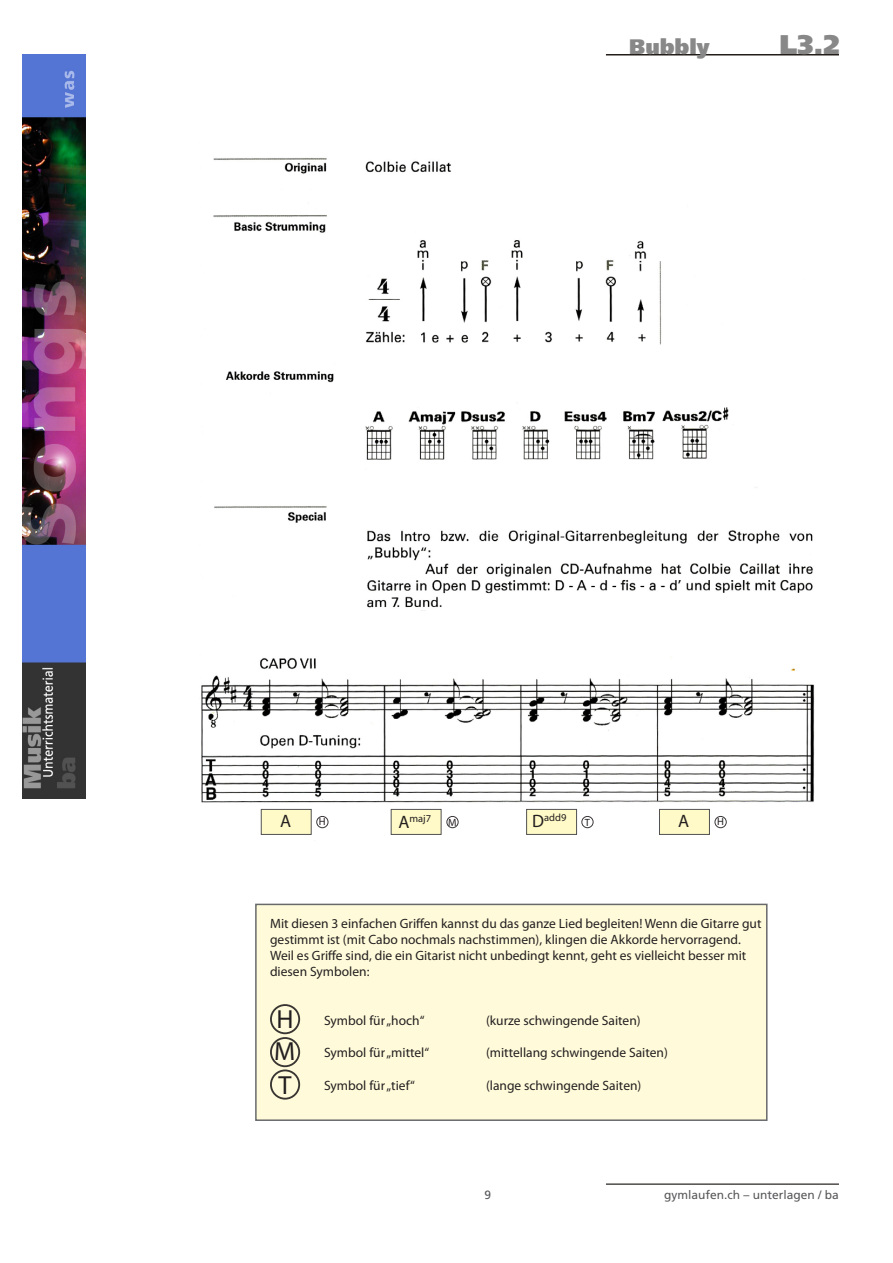
<style>
.page{position:relative;width:893px;height:1263px;background:#fff}
.page>*{position:absolute;margin:0;border:0;box-sizing:border-box;transform-origin:0 0}
.t1{font:900 27px "Frutiger";color:#888}
.t2{font:26.25px "Myriad Pro";color:#231f20}
.t3{font:900 21px "Frutiger";color:#888}
.t4{font:18px "Myriad Pro";color:#231f20}
.t5{font:13.5px/16.2px "Myriad Pro";color:#231f20}
.t6{font:12px "Frutiger";color:#57585a}
.t7{font:10.5px "Myriad Pro";color:#231f20}
.s1{font-size:18px}
</style>
<div class="page">
<img style="left:22px;top:54px;width:63px;height:745px">
<hr style="left:606px;top:54px;width:233px;height:1px;background:#241e1b">
<hr style="left:606px;top:1183px;width:233px;height:2px;background:#241e1b">
<img style="left:201px;top:158px;width:614px;height:677px">
<div style="left:261px;top:809px;width:51px;height:26px;background:#fffac1;border:1px solid #3e3e3f"></div>
<div style="left:659px;top:809px;width:51px;height:26px;background:#fffac1;border:1px solid #3e3e3f"></div>
<div style="left:391px;top:809px;width:50px;height:26px;background:#fffac1;border:1px solid #3e3e3f"></div>
<div style="left:526px;top:809px;width:51px;height:26px;background:#fffac1;border:1px solid #3e3e3f"></div>
<div style="left:316px;top:816px;width:12px;height:12px;border:1px solid #231f20;border-radius:50%"></div>
<div style="left:715px;top:816px;width:12px;height:12px;border:1px solid #231f20;border-radius:50%"></div>
<div style="left:446px;top:816px;width:12px;height:12px;border:1px solid #231f20;border-radius:50%"></div>
<div style="left:581px;top:816px;width:12px;height:12px;border:1px solid #231f20;border-radius:50%"></div>
<div style="left:201px;top:611px;width:681px;height:22px;background:#fff"></div>
<div style="left:205px;top:562px;width:217px;height:13px;background:#fff"></div>
<div style="left:255px;top:904px;width:512px;height:217px;background:#fffbd6;border:2px solid #57585a"></div>
<div style="left:270px;top:1069px;width:30px;height:30px;border:2px solid #231f20;border-radius:50%"></div>
<div style="left:270px;top:1004px;width:30px;height:30px;border:2px solid #231f20;border-radius:50%"></div>
<div style="left:270px;top:1037px;width:30px;height:30px;border:2px solid #231f20;border-radius:50%"></div>
<p class="t3" style="left:629px;top:34px;width:82px">Bubbly</p>
<p class="t1" style="left:780px;top:28px;width:61px">L3.2</p>
<p class="t7" style="left:409px;top:812px;width:23px">maj7</p>
<p class="t7" style="left:532px;top:811px;width:36px"><span class="s1">D</span>add9</p>
<p class="t4" style="left:280px;top:810px;width:13px">A</p>
<p class="t4" style="left:398px;top:811px;width:13px">A</p>
<p class="t4" style="left:678px;top:810px;width:13px">A</p>
<p class="t7" style="left:319px;top:815px;width:8px">H</p>
<p class="t7" style="left:448px;top:815px;width:10px">M</p>
<p class="t7" style="left:585px;top:816px;width:7px">T</p>
<p class="t7" style="left:717px;top:815px;width:8px">H</p>
<p class="t5" style="left:270px;top:915px;width:493px">Mit diesen 3 einfachen Griffen kannst du das ganze Lied begleiten! Wenn die Gitarre gut gestimmt ist (mit Cabo nochmals nachstimmen), klingen die Akkorde hervorragend.</p>
<p class="t5" style="left:270px;top:947px;width:478px">Weil es Griffe sind, die ein Gitarist nicht unbedingt kennt, geht es vielleicht besser mit diesen Symbolen:</p>
<p class="t5" style="left:324px;top:1012px;width:102px">Symbol für „hoch“</p>
<p class="t5" style="left:486px;top:1012px;width:156px">(kurze schwingende Saiten)</p>
<p class="t5" style="left:324px;top:1044px;width:107px">Symbol für „mittel“</p>
<p class="t5" style="left:486px;top:1044px;width:183px">(mittellang schwingende Saiten)</p>
<p class="t2" style="left:279px;top:1069px;width:15px">T</p>
<p class="t5" style="left:324px;top:1077px;width:93px">Symbol für „tief“</p>
<p class="t5" style="left:486px;top:1077px;width:157px">(lange schwingende Saiten)</p>
<p class="t2" style="left:276px;top:1002px;width:19px">H</p>
<p class="t2" style="left:274px;top:1035px;width:23px">M</p>
<p class="t6" style="left:484px;top:1187px;width:8px">9</p>
<p class="t6" style="left:664px;top:1187px;width:176px">gymlaufen.ch – unterlagen / ba</p>
</div>
